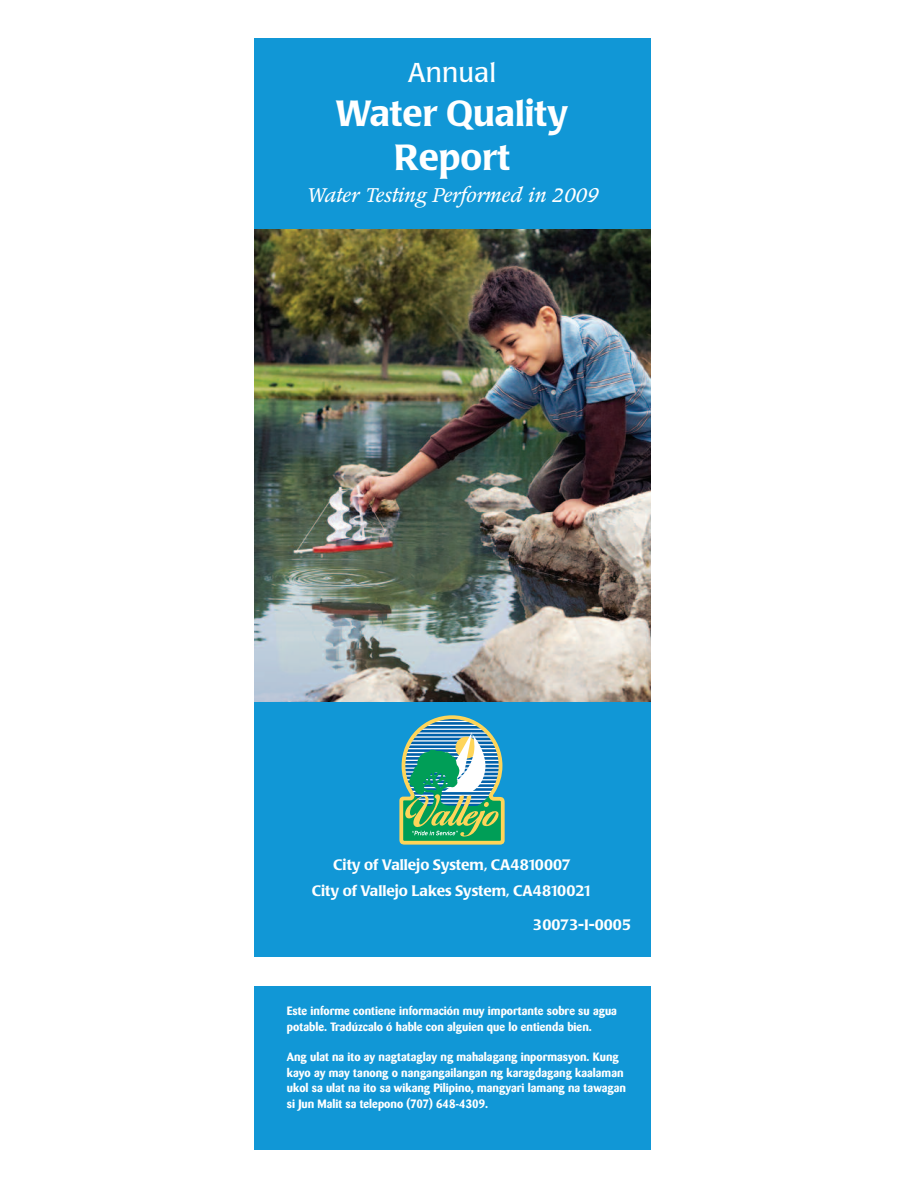
<style>
.page{position:relative;width:918px;height:1188px;background:#fff}
.page>*{position:absolute;margin:0;border:0;box-sizing:border-box;transform-origin:0 0}
.t1{font:500 36px/43.8px "Poppl Laudatio";color:#fff;text-align:center}
.t2{font:27px "Poppl Laudatio";color:#fff}
.t3{font:italic 19.5px "Poppl Pontifex BE";color:#fff}
.t4{font:500 15px/25.5px "Poppl Laudatio";color:#fff;text-align:center}
.t5{font:700 12px/15.5px "Barmeno";color:#fff}
</style>
<div class="page">
<div style="left:254px;top:987px;width:396px;height:163px;background:#1197d6"></div>
<img style="left:254px;top:229px;width:396px;height:473px">
<div style="left:254px;top:39px;width:396px;height:190px;background:#1197d6"></div>
<div style="left:254px;top:702px;width:396px;height:255px;background:#1197d6"></div>
<svg style="left:399px;top:715px;width:106px;height:130px;background:#64ae93"></svg>
<h2 class="t2" style="left:408px;top:63px;width:90px">Annual</h2>
<h1 class="t1" style="left:336px;top:95px;width:234px">Water Quality<br>Report</h1>
<h3 class="t3" style="left:306px;top:187px;width:293px">Water Testing Performed in 2009</h3>
<p class="t4" style="left:312px;top:854px;width:282px">City of Vallejo System, CA4810007<br>City of Vallejo Lakes System, CA4810021</p>
<p class="t4" style="left:533px;top:914px;width:100px">30073-I-0005</p>
<p class="t5" style="left:287px;top:1004px;width:332px">Este informe contiene información muy importante sobre su agua potable. Tradúzcalo ó hable con alguien que lo entienda bien.</p>
<p class="t5" style="left:287px;top:1050px;width:341px">Ang ulat na ito ay nagtataglay ng mahalagang inpormasyon. Kung kayo ay may tanong o nangangailangan ng karagdagang kaalaman ukol sa ulat na ito sa wikang Pilipino, mangyari lamang na tawagan si Jun Malit sa telepono (707) 648-4309.</p>
</div>
